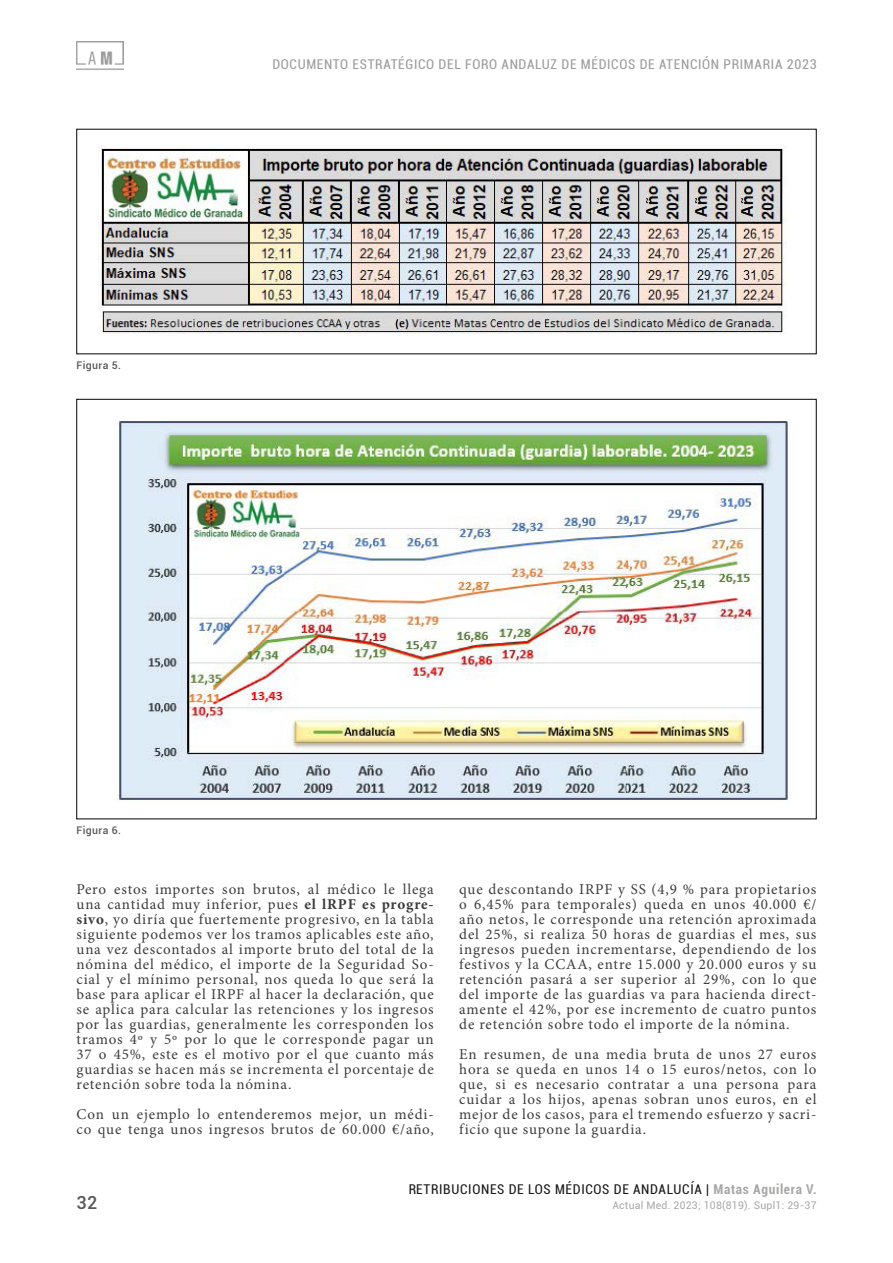
<style>
.page{position:relative;width:893px;height:1263px;background:#fff}
.page>*{position:absolute;margin:0;border:0;box-sizing:border-box;transform-origin:0 0}
.t1{font:500 18px "Roboto";color:#575756}
.AM{font:15px/15px "Minion Pro";letter-spacing:.055em;color:#3c3c3b;text-align:justify}
.t2{font:condensed 13.5px "Roboto";letter-spacing:.05em;color:#9d9d9c}
.t3{font:condensed 13.5px "Roboto";letter-spacing:.05em;color:#000}
.t4{font:10.5px "Roboto";letter-spacing:.02em;color:#9d9d9c}
.Pie-Foto-Tabla{font:500 10.5px "Roboto";letter-spacing:.04em;color:#575756}
.s1{font-weight:700}
.s2{font-weight:700;color:#9d9d9c}
</style>
<div class="page">
<img style="left:77px;top:41px;width:46px;height:29px">
<img style="left:97px;top:145px;width:690px;height:189px">
<img style="left:117px;top:419px;width:674px;height:381px">
<p class="Pie-Foto-Tabla" style="left:77px;top:358px;width:46px">Figura 5.</p>
<p class="t2" style="left:272px;top:55px;width:546px">DOCUMENTO ESTRATÉGICO DEL FORO ANDALUZ DE MÉDICOS DE ATENCIÓN PRIMARIA 2023</p>
<p class="Pie-Foto-Tabla" style="left:77px;top:823px;width:46px">Figura 6.</p>
<p class="AM" style="left:77px;top:882px;width:359px">Pero estos importes son brutos, al médico le llega una cantidad muy inferior, pues <span class="s1">el lRPF es progre&shy;sivo</span>, yo diría que fuertemente progresivo, en la tabla siguiente podemos ver los tramos aplicables este año, una vez descontados al importe bruto del total de la nómina del médico, el importe de la Seguridad So&shy;cial y el mínimo personal, nos queda lo que será la base para aplicar el IRPF al hacer la declaración, que se aplica para calcular las retenciones y los ingresos por las guardias, generalmente les corresponden los tramos 4º y 5º por lo que le corresponde pagar un 37 o 45%, este es el motivo por el que cuanto más guardias se hacen más se incrementa el porcentaje de retención sobre toda la nómina.</p>
<p class="AM" style="left:77px;top:1107px;width:359px">Con un ejemplo lo entenderemos mejor, un médi&shy;co que tenga unos ingresos brutos de 60.000 €/año,</p>
<p class="AM" style="left:459px;top:882px;width:359px">que descontando IRPF y SS (4,9 % para propietarios o 6,45% para temporales) queda en unos 40.000 €/ año netos, le corresponde una retención aproximada del 25%, si realiza 50 horas de guardias el mes, sus ingresos pueden incrementarse, dependiendo de los festivos y la CCAA, entre 15.000 y 20.000 euros y su retención pasará a ser superior al 29%, con lo que del importe de las guardias va para hacienda direct&shy;amente el 42%, por ese incremento de cuatro puntos de retención sobre todo el importe de la nómina.</p>
<p class="AM" style="left:459px;top:1047px;width:359px">En resumen, de una media bruta de unos 27 euros hora se queda en unos 14 o 15 euros/netos, con lo que, si es necesario contratar a una persona para cuidar a los hijos, apenas sobran unos euros, en el mejor de los casos, para el tremendo esfuerzo y sacri&shy;ficio que supone la guardia.</p>
<p class="t1" style="left:77px;top:1190px;width:22px">32</p>
<p class="t3" style="left:408px;top:1180px;width:410px">RETRIBUCIONES DE LOS MÉDICOS DE ANDALUCÍA | <span class="s2">Matas Aguilera V.</span></p>
<p class="t4" style="left:612px;top:1198px;width:206px">Actual Med. 2023; 108(819). Supl1: 29-37</p>
</div>
